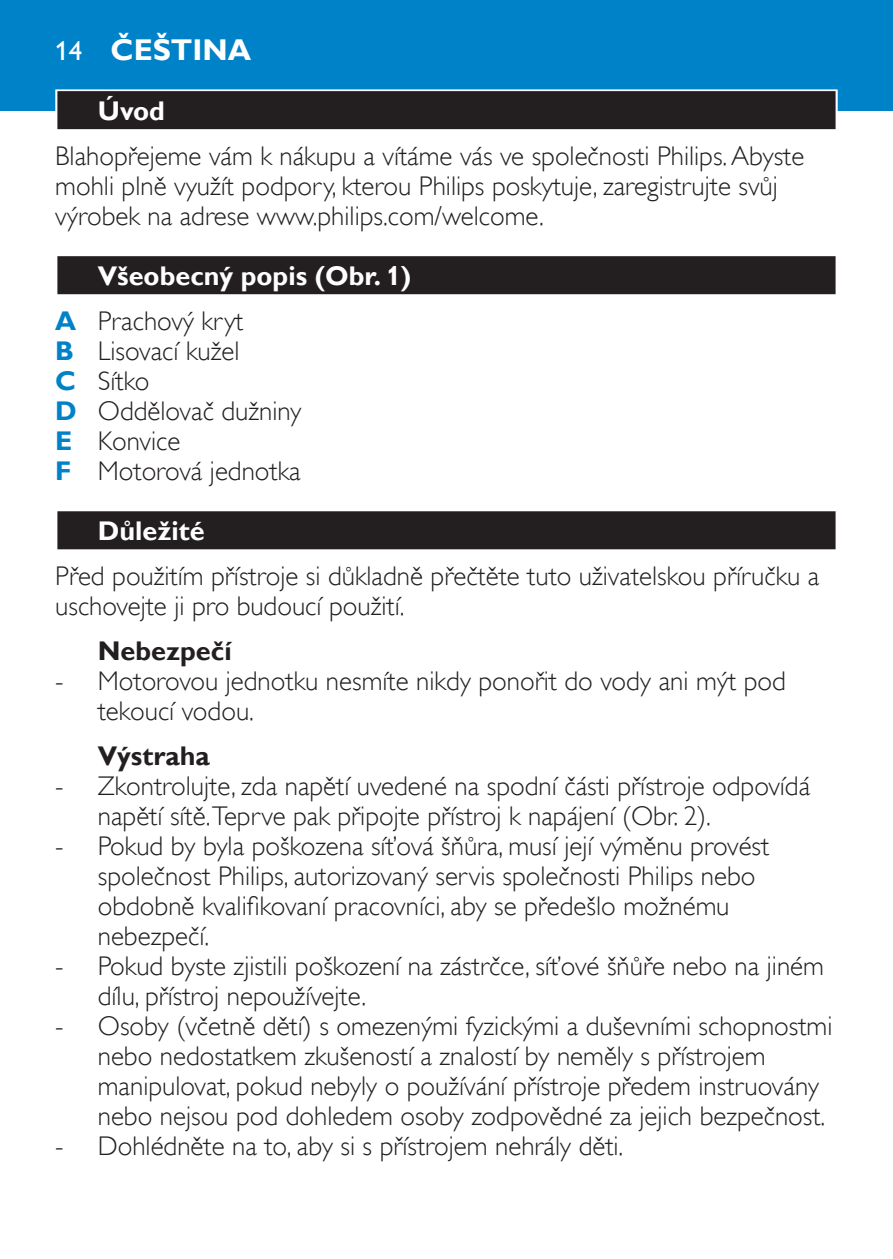
<style>
.page{position:relative;width:893px;height:1259px;background:#fff}
.page>*{position:absolute;margin:0;border:0;box-sizing:border-box;transform-origin:0 0}
.t1{font:700 30px "Gill Sans Alt One WGL";color:#fff}
.t2{font:27px/30px "Gill Sans Alt One WGL Light";color:#231f20}
.t3{font:700 27px "Gill Sans Alt One WGL";color:#fff}
.t4{font:700 27px "Gill Sans Alt One WGL";color:#231f20}
.t5{font:27px "Gill Sans Alt One WGL";color:#fff}
.s1{font-family:"Gill Sans Alt One WGL";font-weight:700;color:#0082c8}
</style>
<div class="page">
<div style="left:0;top:0;width:893px;height:111px;background:#0082c8"></div>
<div style="left:55px;top:89px;width:783px;height:43px;background:linear-gradient(to right,#dcdbdc,#dcdbdc)"></div>
<div style="left:57px;top:91px;width:779px;height:38px;background:#231f20"></div>
<div style="left:55px;top:254px;width:783px;height:43px;background:linear-gradient(to right,#cecdce,#cecdce)"></div>
<div style="left:57px;top:256px;width:779px;height:38px;background:#231f20"></div>
<div style="left:55px;top:509px;width:783px;height:43px;background:linear-gradient(to right,#b8b6b7,#b8b6b7)"></div>
<div style="left:57px;top:511px;width:779px;height:38px;background:#231f20"></div>
<p class="t5" style="left:55px;top:32px;width:28px">14</p>
<p class="t1" style="left:111px;top:29px;width:142px">Čeština</p>
<p class="t3" style="left:98px;top:92px;width:69px">Úvod</p>
<p class="t2" style="left:55px;top:141px;width:751px">Blahopřejeme vám k nákupu a vítáme vás ve společnosti Philips. Abyste mohli plně využít podpory, kterou Philips poskytuje, zaregistrujte svůj výrobek na adrese www.philips.com/welcome.</p>
<p class="t3" style="left:98px;top:257px;width:315px">Všeobecný popis (Obr. 1)</p>
<p class="t2" style="left:55px;top:306px;width:248px"><span class="s1">A</span> Prachový kryt<br><span class="s1">B</span> Lisovací kužel<br><span class="s1">C</span> Sítko<br><span class="s1">D</span> Oddělovač dužniny<br><span class="s1">E</span> Konvice<br><span class="s1">F</span> Motorová jednotka</p>
<p class="t3" style="left:98px;top:512px;width:108px">Důležité</p>
<p class="t2" style="left:55px;top:561px;width:766px">Před použitím přístroje si důkladně přečtěte tuto uživatelskou příručku a uschovejte ji pro budoucí použití.</p>
<p class="t4" style="left:98px;top:632px;width:135px">Nebezpečí</p>
<p class="t2" style="left:98px;top:666px;width:690px;text-indent:-43px">- Motorovou jednotku nesmíte nikdy ponořit do vody ani mýt pod tekoucí vodou.</p>
<p class="t4" style="left:98px;top:737px;width:114px">Výstraha</p>
<p class="t2" style="left:98px;top:771px;width:714px;text-indent:-43px">- Zkontrolujte, zda napětí uvedené na spodní části přístroje odpovídá napětí sítě.Teprve pak připojte přístroj k napájení (Obr. 2).</p>
<p class="t2" style="left:98px;top:831px;width:673px;text-indent:-43px">- Pokud by byla poškozena síťová šňůra, musí její výměnu provést společnost Philips, autorizovaný servis společnosti Philips nebo obdobně kvalifikovaní pracovníci, aby se předešlo možnému nebezpečí.</p>
<p class="t2" style="left:98px;top:951px;width:728px;text-indent:-43px">- Pokud byste zjistili poškození na zástrčce, síťové šňůře nebo na jiném dílu, přístroj nepoužívejte.</p>
<p class="t2" style="left:98px;top:1011px;width:736px;text-indent:-43px">- Osoby (včetně dětí) s omezenými fyzickými a duševními schopnostmi nebo nedostatkem zkušeností a znalostí by neměly s přístrojem manipulovat, pokud nebyly o používání přístroje předem instruovány nebo nejsou pod dohledem osoby zodpovědné za jejich bezpečnost.</p>
<p class="t2" style="left:55px;top:1131px;width:570px">- Dohlédněte na to, aby si s přístrojem nehrály děti.</p>
</div>
